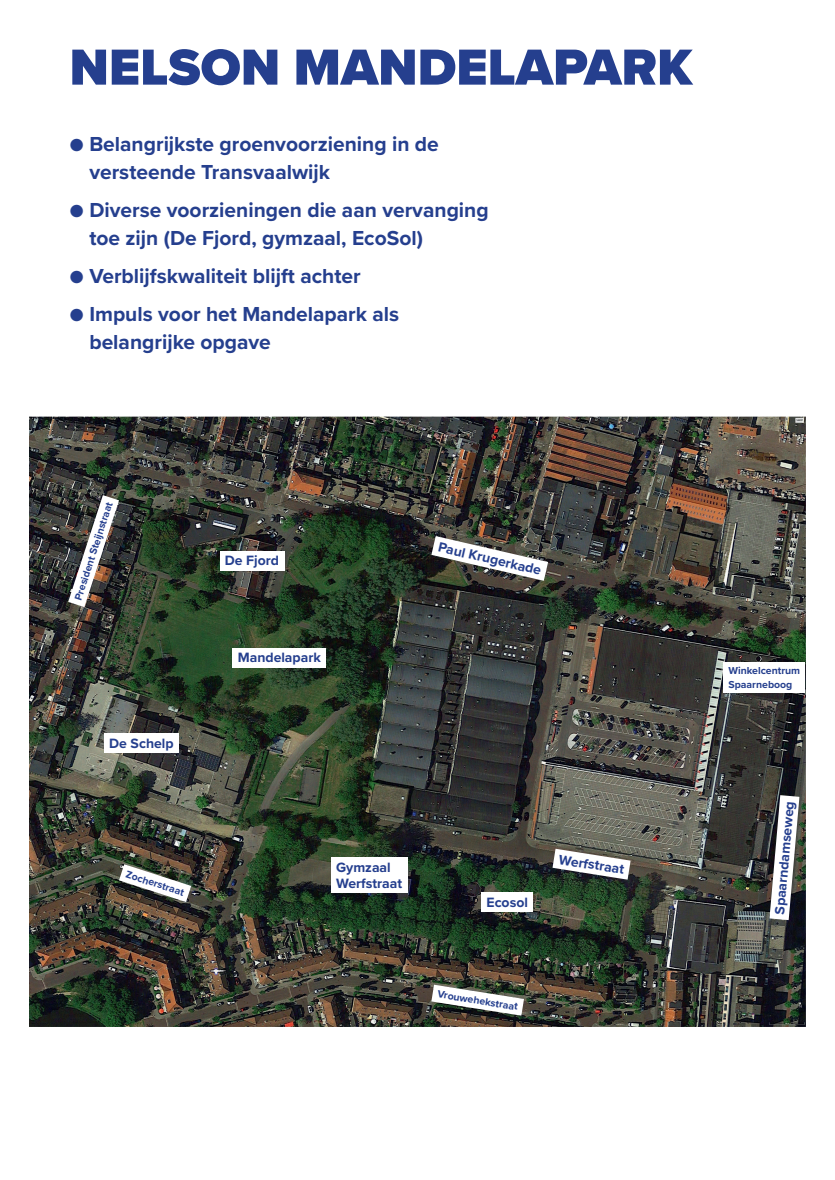
<style>
.page{position:relative;width:835px;height:1180px;background:#fff}
.page>*{position:absolute;margin:0;border:0;box-sizing:border-box;transform-origin:0 0}
.t1{font:900 52.5px "Proxima Nova";color:#253f8e}
.t2{font:700 21px/28px "Proxima Nova";color:#253f8e}
.t3{font:700 14px/15.7px "Proxima Nova";color:#253f8e}
.t4{font:700 10.5px/14px "Proxima Nova";color:#253f8e}
.s1{font-weight:500}
</style>
<div class="page">
<img style="left:30px;top:417px;width:775px;height:609px">
<img style="left:431px;top:536px;width:117px;height:45px">
<svg style="left:769px;top:795px;width:30px;height:125px"></svg>
<svg style="left:552px;top:848px;width:78px;height:31px"></svg>
<div style="left:233px;top:648px;width:93px;height:19px;background:#fff"></div>
<div style="left:331px;top:857px;width:76px;height:35px;background:#fff"></div>
<div style="left:481px;top:892px;width:52px;height:19px;background:#fff"></div>
<div style="left:104px;top:733px;width:74px;height:20px;background:#fff"></div>
<div style="left:220px;top:551px;width:64px;height:19px;background:#fff"></div>
<img style="left:68px;top:495px;width:51px;height:112px">
<svg style="left:431px;top:984px;width:93px;height:31px"></svg>
<svg style="left:119px;top:864px;width:72px;height:38px"></svg>
<div style="left:723px;top:662px;width:82px;height:31px;background:#fff"></div>
<h1 class="t1" style="left:69px;top:28px;width:624px">NELSON MANDELAPARK</h1>
<p class="t2" style="left:89px;top:129px;width:351px;text-indent:-20px"><span class="s1">●</span> Belangrijkste groenvoorziening in de versteende Transvaalwijk</p>
<p class="t2" style="left:89px;top:195px;width:401px;text-indent:-20px"><span class="s1">●</span> Diverse voorzieningen die aan vervanging toe zijn (De Fjord, gymzaal, EcoSol)</p>
<p class="t2" style="left:69px;top:261px;width:293px"><span class="s1">●</span> Verblijfskwaliteit blijft achter</p>
<p class="t2" style="left:89px;top:299px;width:311px;text-indent:-20px"><span class="s1">●</span> Impuls voor het Mandelapark als belangrijke opgave</p>
<p class="t4" style="left:71px;top:597px;width:104px;rotate:-72deg">President Steijnstraat</p>
<p class="t3" style="left:109px;top:735px;width:66px">De Schelp</p>
<p class="t3" style="left:225px;top:552px;width:56px">De Fjord</p>
<p class="t3" style="left:238px;top:649px;width:85px">Mandelapark</p>
<p class="t3" style="left:440px;top:538px;width:107px;rotate:13deg">Paul Krugerkade</p>
<p class="t4" style="left:129px;top:867px;width:62px;rotate:18deg">Zocherstraat</p>
<p class="t3" style="left:336px;top:859px;width:68px">Gymzaal<br>Werfstraat</p>
<p class="t3" style="left:486px;top:894px;width:43px">Ecosol</p>
<p class="t3" style="left:560px;top:851px;width:68px;rotate:9deg">Werfstraat</p>
<p class="t4" style="left:438px;top:986px;width:83px;rotate:9deg">Vrouwehekstraat</p>
<p class="t4" style="left:728px;top:663px;width:73px">Winkelcentrum<br>Spaarneboog</p>
<p class="t3" style="left:771px;top:913px;width:115px;rotate:-85deg">Spaarndamseweg</p>
</div>
